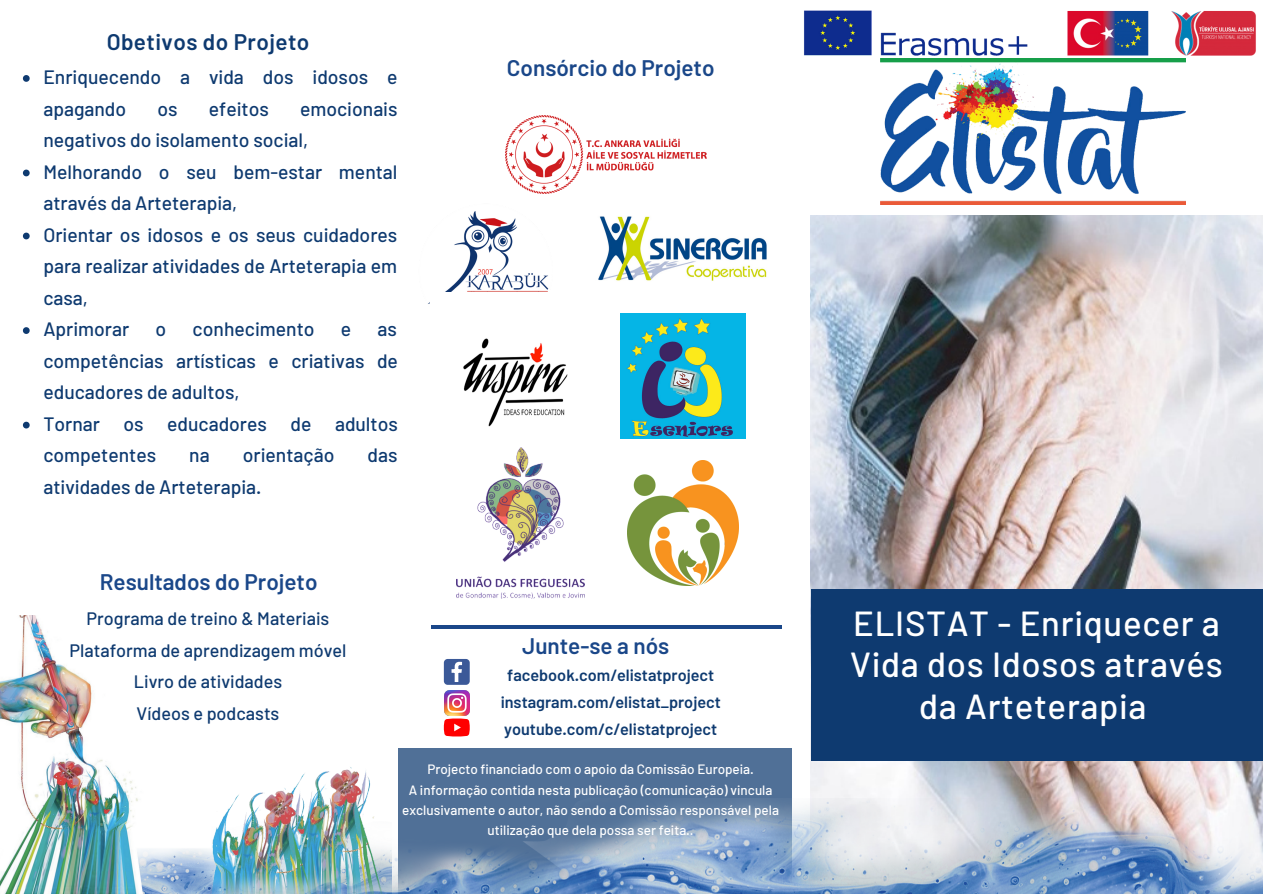
<style>
.page{position:relative;width:1263px;height:894px;background:#fff}
.page>*{position:absolute;margin:0;border:0;box-sizing:border-box;transform-origin:0 0}
.t1{font:500 34.8px/41.5px "Barlow";letter-spacing:.02em;color:#fff;text-align:center}
.t2{font:600 22.5px "Barlow";color:#1a4789}
.t3{font:600 22.5px "Barlow";letter-spacing:.02em;color:#0e3a70}
.t4{font:500 19.35px/31.5px "Barlow";color:#0e3a70}
.t5{font:500 18px/31.5px "Barlow";color:#0e3a70;text-align:center}
.t6{font:600 16.2px/27px "Barlow";color:#0e3a70;text-align:center}
.t7{font:500 13.5px/20.2px "Barlow";color:#fff;text-align:center}
</style>
<div class="page">
<div style="left:398px;top:748px;width:394px;height:145px;background:#507097"></div>
<img style="left:811px;top:215px;width:452px;height:583px">
<img style="left:386px;top:798px;width:877px;height:95px">
<div style="left:811px;top:589px;width:452px;height:171px;background:#0e3a70"></div>
<hr style="left:431px;top:625px;width:351px;height:3px;background:#1a4789">
<img style="left:210px;top:767px;width:176px;height:126px">
<img style="left:0;top:615px;width:210px;height:278px">
<img style="left:804px;top:10px;width:452px;height:53px">
<img style="left:881px;top:58px;width:304px;height:146px">
<img style="left:505px;top:116px;width:201px;height:77px">
<img style="left:598px;top:216px;width:169px;height:65px">
<img style="left:428px;top:211px;width:121px;height:93px">
<img style="left:620px;top:313px;width:125px;height:125px">
<img style="left:431px;top:293px;width:137px;height:134px">
<img style="left:456px;top:447px;width:128px;height:151px">
<img style="left:628px;top:460px;width:110px;height:125px">
<svg style="left:444px;top:659px;width:26px;height:25px"></svg>
<img style="left:444px;top:690px;width:25px;height:24px">
<svg style="left:444px;top:718px;width:26px;height:18px"></svg>
<svg style="left:23px;top:75px;width:7px;height:7px"></svg>
<svg style="left:23px;top:169px;width:7px;height:7px"></svg>
<svg style="left:23px;top:232px;width:7px;height:7px"></svg>
<svg style="left:23px;top:327px;width:7px;height:7px"></svg>
<svg style="left:23px;top:421px;width:7px;height:7px"></svg>
<p class="t3" style="left:107px;top:27px;width:204px">Obetivos do Projeto</p>
<p class="t4" style="left:43px;top:61px;width:356px">Enriquecendo a vida dos idosos e apagando</p>
<p class="t4" style="left:43px;top:92px;width:356px;text-indent:257px">emocionais negativos do isolamento social,<br>Melhorando o seu bem-estar mental através da Arteterapia,<br>Orientar os idosos e os seus cuidadores para realizar atividades de Arteterapia em casa,<br>Aprimorar</p>
<p class="t4" style="left:157px;top:92px;width:22px">os</p>
<p class="t4" style="left:209px;top:92px;width:61px">efeitos</p>
<p class="t4" style="left:156px;top:313px;width:12px">o</p>
<p class="t4" style="left:193px;top:313px;width:123px">conhecimento</p>
<p class="t4" style="left:341px;top:313px;width:12px">e</p>
<p class="t4" style="left:43px;top:313px;width:356px;text-indent:334px">as competências artísticas e criativas de educadores de adultos,<br>Tornar os educadores de adultos competentes</p>
<p class="t4" style="left:189px;top:439px;width:22px">na</p>
<p class="t4" style="left:243px;top:439px;width:93px">orientação</p>
<p class="t4" style="left:368px;top:439px;width:31px">das</p>
<p class="t4" style="left:43px;top:470px;width:220px">atividades de Arteterapia.</p>
<p class="t2" style="left:100px;top:567px;width:219px">Resultados do Projeto</p>
<p class="t5" style="left:69px;top:602px;width:279px">Programa de treino &amp; Materiais<br>Plataforma de aprendizagem móvel<br>Livro de atividades<br>Vídeos e podcasts</p>
<p class="t2" style="left:507px;top:54px;width:209px">Consórcio do Projeto</p>
<p class="t2" style="left:522px;top:632px;width:149px">Junte-se a nós</p>
<p class="t6" style="left:501px;top:661px;width:222px">facebook.com/elistatproject instagram.com/elistat_project youtube.com/c/elistatproject</p>
<p class="t7" style="left:402px;top:759px;width:378px">Projecto financiado com o apoio da Comissão Europeia.<br>A informação contida nesta publicação (comunicação) vincula exclusivamente o autor, não sendo a Comissão responsável pela utilização que dela possa ser feita..</p>
<h1 class="t1" style="left:850px;top:601px;width:374px">ELISTAT - Enriquecer a<br>Vida dos Idosos através da Arteterapia</h1>
</div>
